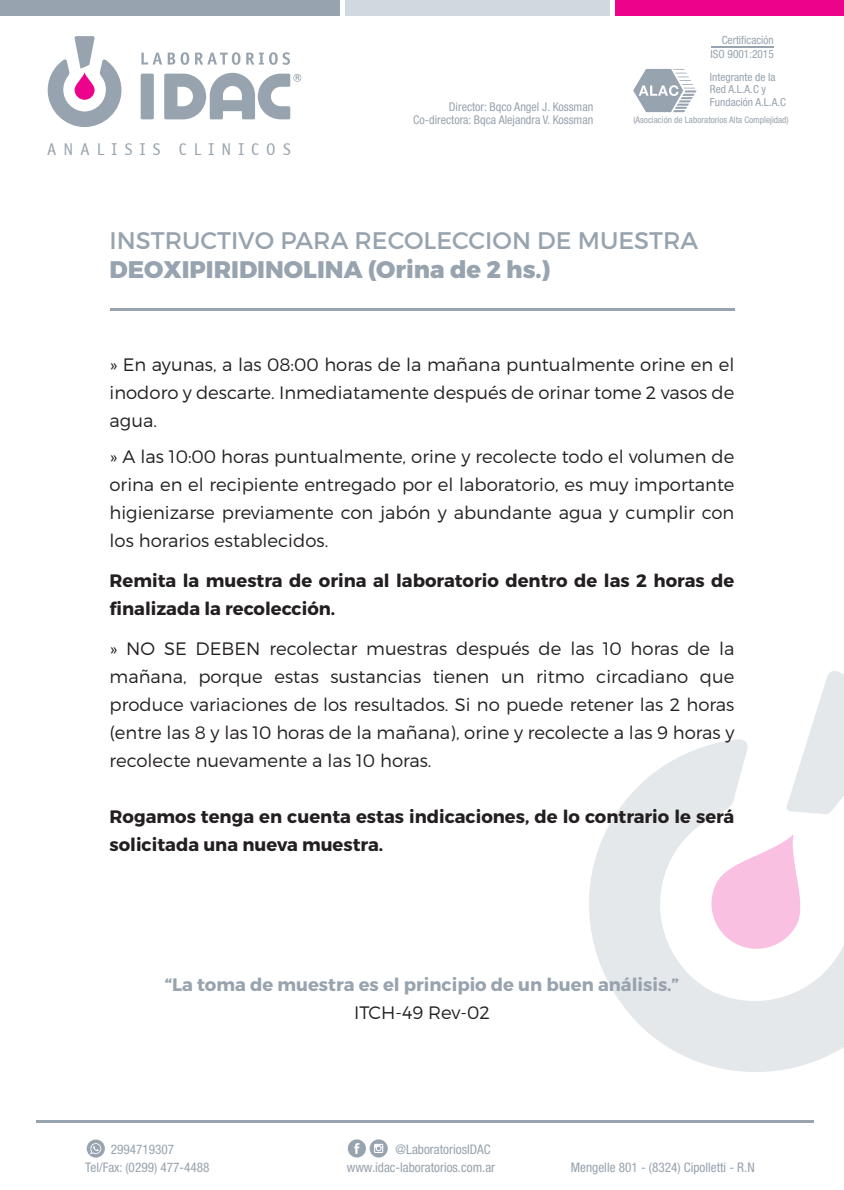
<style>
.page{position:relative;width:844px;height:1190px;background:#fff}
.page>*{position:absolute;margin:0;border:0;box-sizing:border-box;transform-origin:0 0}
.t1{font:24px "Montserrat";color:#97a3ae}
.t2{font:800 24px "Montserrat";color:#97a3ae}
.t3{font:300 18px/28px "Montserrat";color:#231f20;text-align:justify}
.t4{font:700 18px/28px "Montserrat";color:#231f20}
.t5{font:700 18px "Montserrat";color:#97a3ae}
.t6{font:17px "Officina Sans OSITCTT Book";letter-spacing:.42em;color:#97a3ae}
.t7{font:condensed 13.2px "Helvetica Neue";color:#97a3ae}
.t8{font:condensed 12px/12.8px "Helvetica Neue";color:#97a3ae;text-align:right}
.t9{font:condensed 11.4px/14px "Helvetica Neue";color:#97a3ae;text-align:right}
.t10{font:condensed 11.2px/12.6px "Helvetica Neue";color:#97a3ae}
.t11{font:condensed 9px "Helvetica Neue";color:#97a3ae}
</style>
<div class="page">
<svg style="left:589px;top:739px;width:254px;height:333px;fill:#e5e8ea"></svg>
<svg style="left:704px;top:834px;width:103px;height:121px"></svg>
<svg style="left:785px;top:671px;width:58px;height:143px"></svg>
<div style="left:0;top:0;width:340px;height:16px;background:#97a3ae"></div>
<div style="left:344px;top:0;width:266px;height:16px;background:#d0d8e0"></div>
<div style="left:614px;top:0;width:229px;height:16px;background:#ed028b"></div>
<svg style="left:633px;top:69px;width:63px;height:43px"></svg>
<hr style="left:710px;top:46px;width:63px;height:1px;background:#97a3ae">
<hr style="left:110px;top:309px;width:623px;height:2px;background:#97a3ae">
<svg style="left:48px;top:36px;width:73px;height:91px"></svg>
<svg style="left:141px;top:52px;width:149px;height:13px"></svg>
<svg style="left:141px;top:73px;width:160px;height:46px"></svg>
<hr style="left:36px;top:1120px;width:777px;height:2px;background:#97a3ae">
<div style="left:347px;top:1139px;width:19px;height:18px;background:#97a3ae;border-radius:50%"></div>
<svg style="left:354px;top:1143px;width:5px;height:11px"></svg>
<div style="left:369px;top:1139px;width:18px;height:18px;background:#97a3ae;border-radius:9px"></div>
<svg style="left:374px;top:1144px;width:9px;height:9px"></svg>
<div style="left:87px;top:1139px;width:18px;height:18px;background:#97a3ae;border-radius:50%"></div>
<svg style="left:90px;top:1143px;width:11px;height:11px"></svg>
<p class="t6" style="left:47px;top:139px;width:245px">ANALISIS CLINICOS</p>
<p class="t8" style="left:413px;top:101px;width:181px">Director: Bqco Angel J. Kossman<br>Co-directora: Bqca Alejandra V. Kossman</p>
<p class="t9" style="left:710px;top:33px;width:65px">Certificación<br>ISO 9001:2015</p>
<p class="t10" style="left:709px;top:70px;width:77px">Integrante de la<br>Red A.L.A.C y<br>Fundación A.L.A.C</p>
<p class="t11" style="left:633px;top:115px;width:157px">(Asociación de Laboratorios Alta Complejidad)</p>
<h1 class="t1" style="left:109px;top:226px;width:589px">INSTRUCTIVO PARA RECOLECCION DE MUESTRA</h1>
<h1 class="t2" style="left:109px;top:255px;width:442px">DEOXIPIRIDINOLINA (Orina de 2 hs.)</h1>
<p class="t3" style="left:109px;top:350px;width:626px">» En ayunas, a las 08:00 horas de la mañana puntualmente orine en el inodoro y descarte. Inmediatamente después de orinar tome 2 vasos de agua.</p>
<p class="t3" style="left:109px;top:442px;width:626px">» A las 10:00 horas puntualmente, orine y recolecte todo el volumen de orina en el recipiente entregado por el laboratorio, es muy importante higienizarse previamente con jabón y abundante agua y cumplir con los horarios establecidos.</p>
<p class="t4" style="left:109px;top:567px;width:626px">Remita la muestra de orina al laboratorio dentro de las 2 horas de finalizada la recolección.</p>
<p class="t3" style="left:109px;top:634px;width:626px">» NO SE DEBEN recolectar muestras después de las 10 horas de la mañana, porque estas sustancias tienen un ritmo circadiano que produce variaciones de los resultados. Si no puede retener las 2 horas (entre las 8 y las 10 horas de la mañana), orine y recolecte a las 9 horas y recolecte nuevamente a las 10 horas.</p>
<p class="t4" style="left:109px;top:803px;width:626px">Rogamos tenga en cuenta estas indicaciones, de lo contrario le será solicitada una nueva muestra.</p>
<p class="t5" style="left:165px;top:973px;width:515px">“La toma de muestra es el principio de un buen análisis.”</p>
<p class="t3" style="left:354px;top:998px;width:137px">ITCH-49 Rev-02</p>
<p class="t7" style="left:111px;top:1142px;width:65px">2994719307</p>
<p class="t7" style="left:375px;top:1142px;width:117px">@ @LaboratoriosIDAC</p>
<p class="t7" style="left:85px;top:1160px;width:126px">Tel/Fax: (0299) 477-4488</p>
<p class="t7" style="left:346px;top:1160px;width:150px">www.idac-laboratorios.com.ar</p>
<p class="t7" style="left:570px;top:1160px;width:185px">Mengelle 801 - (8324) Cipolletti - R.N</p>
</div>
